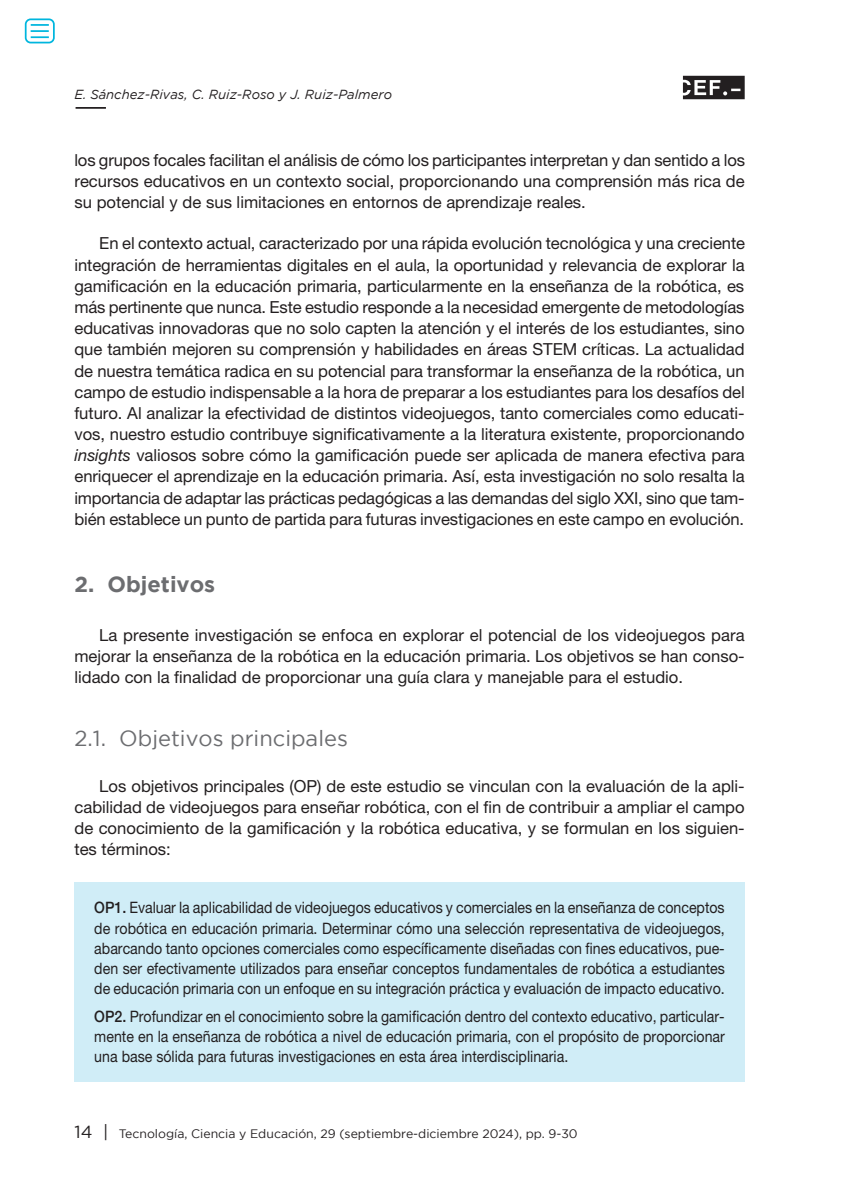
<style>
.page{position:relative;width:844px;height:1191px;background:#fff}
.page>*{position:absolute;margin:0;border:0;box-sizing:border-box;transform-origin:0 0}
.epígrafe_1_1_rtye{font:21.88px "Gotham";color:#6c6d70}
.epígrafe_1__rtye{font:700 21.88px "Gotham";color:#6c6d70}
.texto_normal{font:16.62px/21.2px "Helvetica Neue LT Std";color:#231f20;text-align:justify}
.Tablas_y_gráficos{font:15.75px/20.1px "Helvetica Neue LT Std";color:#231f20;text-align:justify;scale:.9 1}
.t1{font:italic 13.12px "Gotham";color:#231f20}
.t2{font:12.25px "Gotham";color:#231f20}
.s1{font-style:italic}
.s2{font-weight:500}
.s3{font-size:17.5px}
</style>
<div class="page">
<svg style="left:682px;top:76px;width:62px;height:23px"></svg>
<hr style="left:76px;top:107px;width:30px;height:2px;background:#231f20">
<div style="left:74px;top:882px;width:670px;height:199px;background:#d0edf7"></div>
<div style="left:25px;top:18px;width:30px;height:25px;border:2px solid #00b6de;border-radius:5px"></div>
<svg style="left:31px;top:24px;width:18px;height:14px"></svg>
<p class="t1" style="left:74px;top:87px;width:319px">E. Sánchez-Rivas, C. Ruiz-Roso y J. Ruiz-Palmero</p>
<p class="texto_normal" style="left:74px;top:149px;width:672px">los grupos focales facilitan el análisis de cómo los participantes interpretan y dan sentido a los recursos educativos en un contexto social, proporcionando una comprensión más rica de su potencial y de sus limitaciones en entornos de aprendizaje reales.</p>
<p class="texto_normal" style="left:74px;top:233px;width:672px;text-indent:25px">En el contexto actual, caracterizado por una rápida evolución tecnológica y una creciente integración de herramientas digitales en el aula, la oportunidad y relevancia de explorar la gamificación en la educación primaria, particularmente en la enseñanza de la robótica, es más pertinente que nunca. Este estudio responde a la necesidad emergente de metodologías educativas innovadoras que no solo capten la atención y el interés de los estudiantes, sino que también mejoren su comprensión y habilidades en áreas STEM críticas. La actualidad de nuestra temática radica en su potencial para transformar la enseñanza de la robótica, un campo de estudio indispensable a la hora de preparar a los estudiantes para los desafíos del futuro. Al analizar la efectividad de distintos videojuegos, tanto comerciales como educati&shy;vos, nuestro estudio contribuye significativamente a la literatura existente, proporcionando <span class="s1">insights</span> valiosos sobre cómo la gamificación puede ser aplicada de manera efectiva para enriquecer el aprendizaje en la educación primaria. Así, esta investigación no solo resalta la importancia de adaptar las prácticas pedagógicas a las demandas del siglo XXI, sino que tam&shy;bién establece un punto de partida para futuras investigaciones en este campo en evolución.</p>
<p class="epígrafe_1__rtye" style="left:74px;top:572px;width:142px">2. Objetivos</p>
<p class="texto_normal" style="left:74px;top:624px;width:671px;text-indent:25px">La presente investigación se enfoca en explorar el potencial de los videojuegos para mejorar la enseñanza de la robótica en la educación primaria. Los objetivos se han conso&shy;lidado con la finalidad de proporcionar una guía clara y manejable para el estudio.</p>
<p class="epígrafe_1_1_rtye" style="left:74px;top:726px;width:275px">2.1. Objetivos principales</p>
<p class="texto_normal" style="left:74px;top:775px;width:671px;text-indent:25px">Los objetivos principales (OP) de este estudio se vinculan con la evaluación de la apli&shy;cabilidad de videojuegos para enseñar robótica, con el fin de contribuir a ampliar el campo de conocimiento de la gamificación y la robótica educativa, y se formulan en los siguien&shy;tes términos:</p>
<p class="Tablas_y_gráficos" style="left:94px;top:897px;width:702px"><span class="s2">OP1.</span> Evaluar la aplicabilidad de videojuegos educativos y comerciales en la enseñanza de conceptos de robótica en educación primaria. Determinar cómo una selección representativa de videojuegos, abarcando tanto opciones comerciales como específicamente diseñadas con fines educativos, pue&shy;den ser efectivamente utilizados para enseñar conceptos fundamentales de robótica a estudiantes de educación primaria con un enfoque en su integración práctica y evaluación de impacto educativo.</p>
<p class="Tablas_y_gráficos" style="left:94px;top:1005px;width:702px"><span class="s2">OP2.</span> Profundizar en el conocimiento sobre la gamificación dentro del contexto educativo, particular&shy;mente en la enseñanza de robótica a nivel de educación primaria, con el propósito de proporcionar una base sólida para futuras investigaciones en esta área interdisciplinaria.</p>
<p class="t2" style="left:74px;top:1127px;width:504px"><span class="s3">14 |</span> Tecnología, Ciencia y Educación, 29 (septiembre-diciembre 2024), pp. 9-30</p>
</div>
